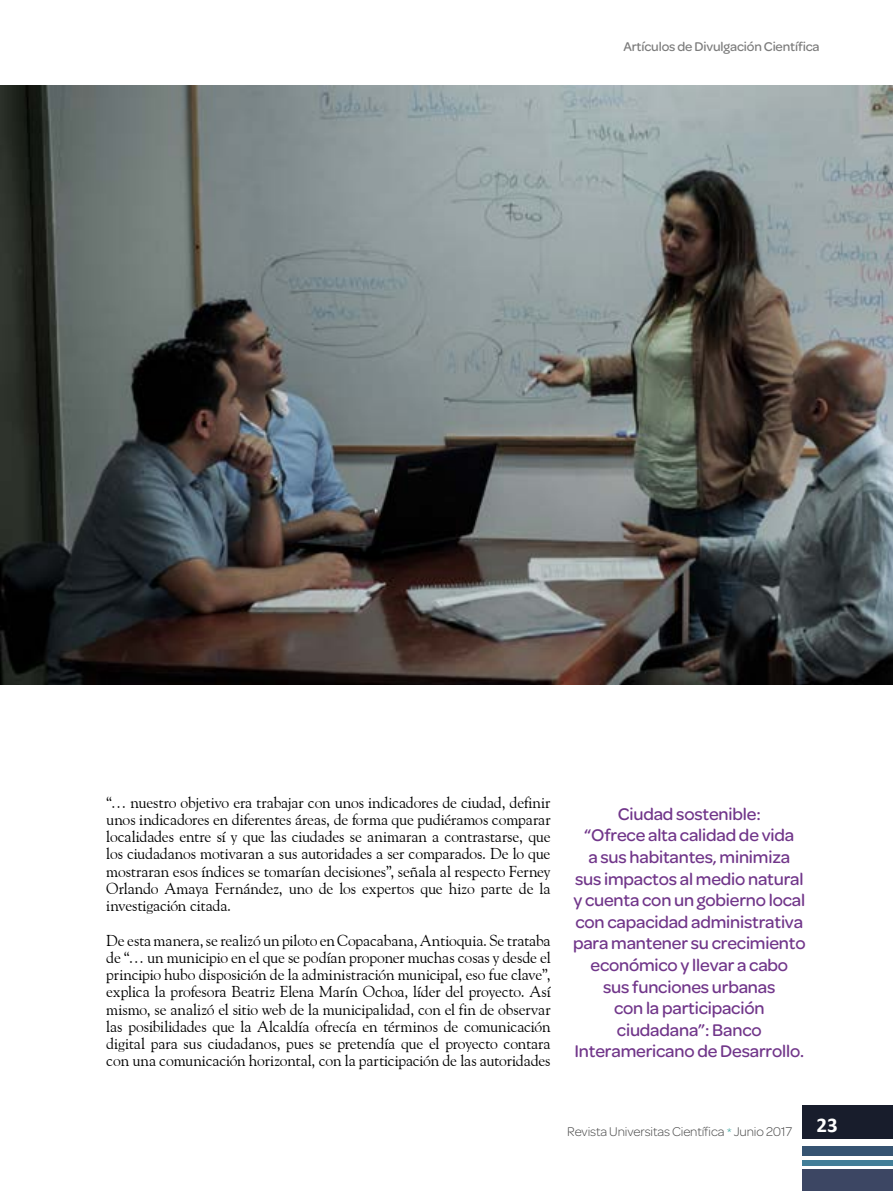
<style>
.page{position:relative;width:893px;height:1191px;background:#fff}
.page>*{position:absolute;margin:0;border:0;box-sizing:border-box;transform-origin:0 0}
.t1{font:500 18px/21.6px "Omnes";letter-spacing:-.01em;color:#71368a;text-align:center}
.t2{font:15.75px/17.2px "Goudy Old Style BT";letter-spacing:-.015em;color:#000;text-align:justify}
.t3{font:300 13.5px "Omnes";letter-spacing:-.01em;color:#464646}
.t4{font:500 13.5px "Omnes";letter-spacing:-.01em;color:#7c7c7c}
.s1{color:#44a9a3}
</style>
<div class="page">
<div style="left:802px;top:1146px;width:91px;height:10px;background:#365472"></div>
<div style="left:802px;top:1169px;width:91px;height:22px;background:#3c4663"></div>
<div style="left:802px;top:1160px;width:91px;height:5px;background:#437e98"></div>
<div style="left:802px;top:1105px;width:91px;height:34px;background:#181d2c"></div>
<img style="left:0;top:85px;width:893px;height:600px">
<p class="t4" style="left:623px;top:39px;width:198px">Artículos de Divulgación Científica</p>
<p class="t2" style="left:106px;top:793px;width:446px">“… nuestro objetivo era trabajar con unos indicadores de ciudad, definir unos indicadores en diferentes áreas, de forma que pudiéramos comparar localidades entre sí y que las ciudades se animaran a contrastarse, que los ciudadanos motivaran a sus autoridades a ser comparados. De lo que mostraran esos índices se tomarían decisiones”, señala al respecto Ferney Orlando Amaya Fernández, uno de los expertos que hizo parte de la investigación citada.</p>
<p class="t2" style="left:106px;top:931px;width:446px">De esta manera, se realizó un piloto en Copacabana, Antioquia. Se trataba de “… un municipio en el que se podían proponer muchas cosas y desde el principio hubo disposición de la administración municipal, eso fue clave”, explica la profesora Beatriz Elena Marín Ochoa, líder del proyecto. Así mismo, se analizó el sitio web de la municipalidad, con el fin de observar las posibilidades que la Alcaldía ofrecía en términos de comunicación digital para sus ciudadanos, pues se pretendía que el proyecto contara con una comunicación horizontal, con la participación de las autoridades</p>
<p class="t1" style="left:573px;top:803px;width:234px">Ciudad sostenible:<br>“Ofrece alta calidad de vida<br>a sus habitantes, minimiza sus impactos al medio natural y cuenta con un gobierno local con capacidad administrativa para mantener su crecimiento económico y llevar a cabo<br>sus funciones urbanas<br>con la participación ciudadana”: Banco<br>Interamericano de Desarrollo.</p>
<p class="t3" style="left:567px;top:1123px;width:272px">Revista Universitas Científica <span class="s1">*</span> Junio 2017 <sup>23</sup></p>
</div>
